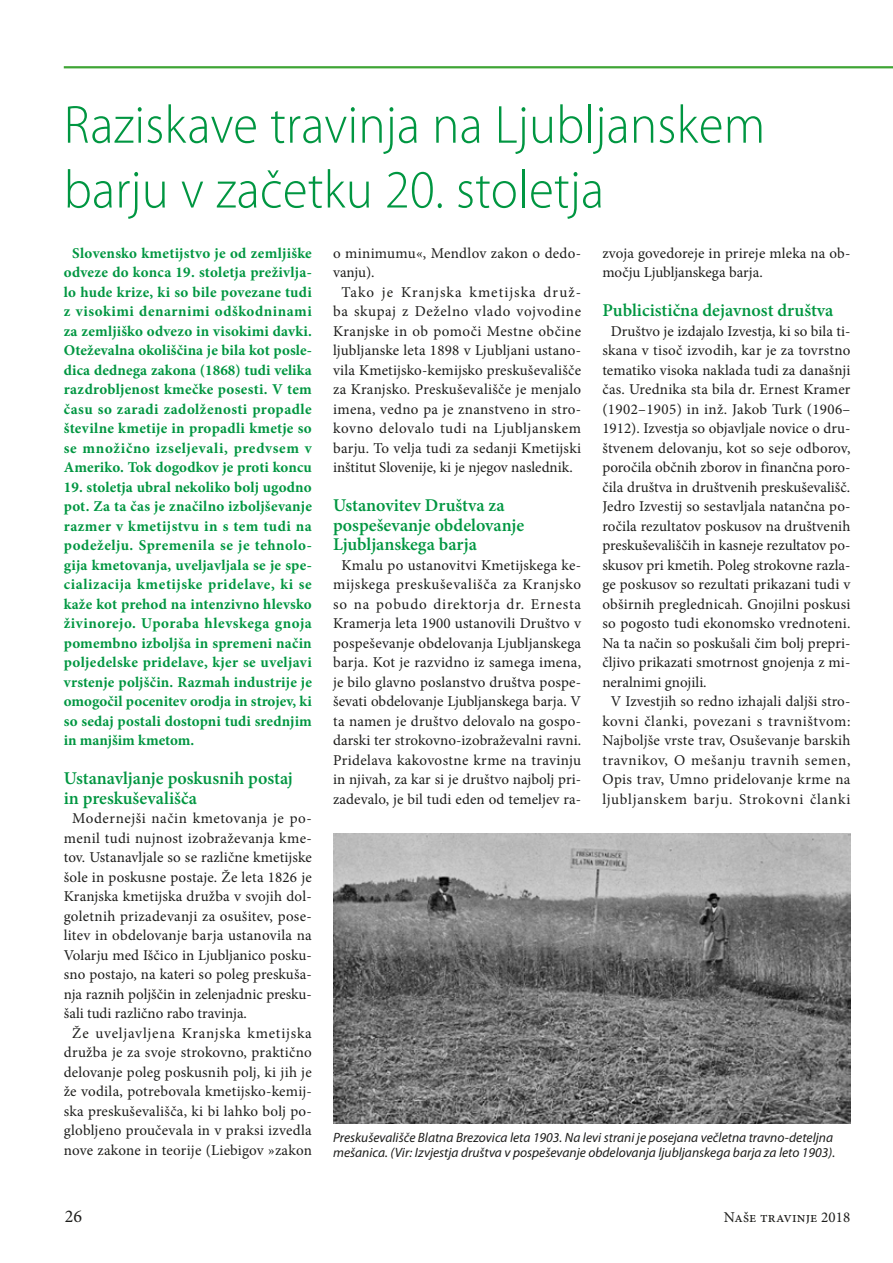
<style>
.page{position:relative;width:893px;height:1263px;background:#fff}
.page>*{position:absolute;margin:0;border:0;box-sizing:border-box;transform-origin:0 0}
.t1{font:300 54px/64.8px "Myriad Pro";letter-spacing:.005em;color:#009641;scale:.94 1}
.t2{font:600 18px/19.5px "Minion Pro";color:#009641}
.t3{font:18px "Minion Pro";color:#1d1d1b}
.t4{font:15px/19.5px "Minion Pro";letter-spacing:.01em;color:#1d1d1b;text-align:center}
.t5{font:700 15px/19.5px "Minion Pro";letter-spacing:.015em;color:#009641;text-align:center}
.t6{font:15px "Minion Pro";letter-spacing:.045em;color:#1d1d1b}
.t7{font:15px "Minion Pro";letter-spacing:.04em;color:#1d1d1b}
.t8{font:15px "Minion Pro";letter-spacing:.05em;color:#1d1d1b}
.t9{font:15px "Minion Pro";letter-spacing:.035em;color:#1d1d1b}
.t10{font:15px "Minion Pro";letter-spacing:.07em;color:#1d1d1b}
.t11{font:italic 13.5px/15px "Myriad Pro";color:#1d1d1b}
</style>
<div class="page">
<hr style="left:64px;top:66px;width:829px;height:2px;background:#3fa535">
<img style="left:333px;top:833px;width:517px;height:290px">
<h1 class="t1" style="left:64px;top:93px;width:748px">Raziskave travinja na Ljubljanskem barju v začetku 20. stoletja</h1>
<p class="t5" style="left:64px;top:243px;width:250px">Slovensko kmetijstvo je od zemljiške odveze do konca 19. stoletja preživlja&shy;lo hude krize, ki so bile povezane tudi z visokimi denarnimi odškodninami za zemljiško odvezo in visokimi davki.<br>Oteževalna okoliščina je bila kot posle&shy;dica dednega zakona (1868) tudi velika razdrobljenost kmečke posesti. V tem času so zaradi zadolženosti propadle številne kmetije in propadli kmetje so se množično izseljevali, predvsem v Ameriko. Tok dogodkov je proti koncu</p>
<p class="t5" style="left:64px;top:477px;width:250px;text-align:justify">19. stoletja ubral nekoliko bolj ugodno pot. Za ta čas je značilno izboljševanje razmer v kmetijstvu in s tem tudi na podeželju. Spremenila se je tehnolo&shy;gija kmetovanja, uveljavljala se je spe&shy;cializacija kmetijske pridelave, ki se kaže kot prehod na intenzivno hlevsko živinorejo. Uporaba hlevskega gnoja pomembno izboljša in spremeni način poljedelske pridelave, kjer se uveljavi vrstenje poljščin. Razmah industrije je omogočil pocenitev orodja in strojev, ki so sedaj postali dostopni tudi srednjim in manjšim kmetom.</p>
<p class="t2" style="left:64px;top:769px;width:231px">Ustanavljanje poskusnih postaj in preskuševališča</p>
<p class="t9" style="left:72px;top:808px;width:241px">Modernejši način kmetovanja je po-</p>
<p class="t4" style="left:64px;top:828px;width:250px">menil tudi nujnost izobraževanja kme-</p>
<p class="t4" style="left:64px;top:848px;width:250px">tov. Ustanavljale so se različne kmetijske</p>
<p class="t4" style="left:64px;top:867px;width:250px">šole in poskusne postaje. Že leta 1826 je</p>
<p class="t4" style="left:64px;top:887px;width:249px">Kranjska kmetijska družba v svojih dol-</p>
<p class="t4" style="left:64px;top:906px;width:250px">goletnih prizadevanji za osušitev, pose-</p>
<p class="t4" style="left:64px;top:926px;width:249px">litev in obdelovanje barja ustanovila na</p>
<p class="t4" style="left:64px;top:945px;width:250px">Volarju med Iščico in Ljubljanico posku-</p>
<p class="t4" style="left:64px;top:965px;width:250px">sno postajo, na kateri so poleg preskuša-</p>
<p class="t4" style="left:64px;top:984px;width:250px">nja raznih poljščin in zelenjadnic presku-</p>
<p class="t4" style="left:64px;top:1004px;width:185px">šali tudi različno rabo travinja.</p>
<p class="t8" style="left:72px;top:1023px;width:241px">Že uveljavljena Kranjska kmetijska</p>
<p class="t4" style="left:64px;top:1043px;width:250px">družba je za svoje strokovno, praktično</p>
<p class="t4" style="left:64px;top:1062px;width:250px">delovanje poleg poskusnih polj, ki jih je</p>
<p class="t4" style="left:64px;top:1082px;width:250px">že vodila, potrebovala kmetijsko-kemij-</p>
<p class="t4" style="left:64px;top:1101px;width:250px">ska preskuševališča, ki bi lahko bolj po-</p>
<p class="t4" style="left:64px;top:1121px;width:249px">globljeno proučevala in v praksi izvedla</p>
<p class="t4" style="left:64px;top:1140px;width:250px">nove zakone in teorije (Liebigov »zakon</p>
<p class="t4" style="left:333px;top:243px;width:249px">o minimumu«, Mendlov zakon o dedo-</p>
<p class="t4" style="left:333px;top:263px;width:43px">vanju).</p>
<p class="t10" style="left:342px;top:282px;width:241px">Tako je Kranjska kmetijska druž-</p>
<p class="t6" style="left:333px;top:301px;width:250px">ba skupaj z Deželno vlado vojvodine</p>
<p class="t4" style="left:333px;top:321px;width:249px">Kranjske in ob pomoči Mestne občine</p>
<p class="t4" style="left:333px;top:341px;width:249px">ljubljanske leta 1898 v Ljubljani ustano-</p>
<p class="t4" style="left:333px;top:360px;width:249px">vila Kmetijsko-kemijsko preskuševališče</p>
<p class="t4" style="left:333px;top:380px;width:250px">za Kranjsko. Preskuševališče je menjalo</p>
<p class="t4" style="left:333px;top:399px;width:250px">imena, vedno pa je znanstveno in stro-</p>
<p class="t7" style="left:333px;top:418px;width:250px">kovno delovalo tudi na Ljubljanskem</p>
<p class="t4" style="left:333px;top:438px;width:249px">barju. To velja tudi za sedanji Kmetijski</p>
<p class="t4" style="left:333px;top:458px;width:241px">inštitut Slovenije, ki je njegov naslednik.</p>
<p class="t2" style="left:333px;top:496px;width:193px">Ustanovitev Društva za pospeševanje obdelovanje<br>Ljubljanskega barja</p>
<p class="t4" style="left:333px;top:555px;width:250px">Kmalu po ustanovitvi Kmetijskega ke&shy;mijskega preskuševališča za Kranjsko so na pobudo direktorja dr. Ernesta Kramerja leta 1900 ustanovili Društvo v pospeševanje obdelovanja Ljubljanskega barja. Kot je razvidno iz samega imena, je bilo glavno poslanstvo društva pospe&shy;ševati obdelovanje Ljubljanskega barja. V ta namen je društvo delovalo na gospo&shy;darski ter strokovno-izobraževalni ravni.<br>Pridelava kakovostne krme na travinju in njivah, za kar si je društvo najbolj pri&shy;zadevalo, je bil tudi eden od temeljev ra-</p>
<p class="t4" style="left:602px;top:243px;width:249px;text-align:left">zvoja govedoreje in prireje mleka na ob&shy;močju Ljubljanskega barja.</p>
<p class="t2" style="left:602px;top:301px;width:233px">Publicistična dejavnost društva</p>
<p class="t4" style="left:611px;top:321px;width:241px">Društvo je izdajalo Izvestja, ki so bila ti-</p>
<p class="t4" style="left:602px;top:341px;width:250px">skana v tisoč izvodih, kar je za tovrstno</p>
<p class="t4" style="left:602px;top:360px;width:249px">tematiko visoka naklada tudi za današnji</p>
<p class="t4" style="left:602px;top:380px;width:250px">čas. Urednika sta bila dr. Ernest Kramer</p>
<p class="t4" style="left:602px;top:399px;width:250px">(1902–1905) in inž. Jakob Turk (1906–</p>
<p class="t4" style="left:602px;top:419px;width:250px">1912). Izvestja so objavljale novice o dru-</p>
<p class="t4" style="left:602px;top:438px;width:250px">štvenem delovanju, kot so seje odborov,</p>
<p class="t4" style="left:602px;top:458px;width:250px">poročila občnih zborov in finančna poro-</p>
<p class="t4" style="left:602px;top:477px;width:249px">čila društva in društvenih preskuševališč.</p>
<p class="t4" style="left:602px;top:497px;width:250px">Jedro Izvestij so sestavljala natančna po-</p>
<p class="t4" style="left:602px;top:516px;width:250px">ročila rezultatov poskusov na društvenih</p>
<p class="t4" style="left:602px;top:536px;width:250px">preskuševališčih in kasneje rezultatov po-</p>
<p class="t4" style="left:602px;top:555px;width:250px">skusov pri kmetih. Poleg strokovne razla-</p>
<p class="t4" style="left:602px;top:575px;width:249px">ge poskusov so rezultati prikazani tudi v</p>
<p class="t4" style="left:602px;top:594px;width:250px">obširnih preglednicah. Gnojilni poskusi</p>
<p class="t4" style="left:602px;top:614px;width:250px">so pogosto tudi ekonomsko vrednoteni.</p>
<p class="t4" style="left:602px;top:633px;width:250px">Na ta način so poskušali čim bolj prepri-</p>
<p class="t4" style="left:602px;top:653px;width:249px">čljivo prikazati smotrnost gnojenja z mi-</p>
<p class="t4" style="left:602px;top:672px;width:106px">neralnimi gnojili.</p>
<p class="t4" style="left:611px;top:692px;width:241px">V Izvestjih so redno izhajali daljši stro-</p>
<p class="t7" style="left:602px;top:711px;width:250px">kovni članki, povezani s travništvom:</p>
<p class="t4" style="left:602px;top:731px;width:249px">Najboljše vrste trav, Osuševanje barskih</p>
<p class="t6" style="left:602px;top:750px;width:250px">travnikov, O mešanju travnih semen,</p>
<p class="t4" style="left:602px;top:770px;width:250px">Opis trav, Umno pridelovanje krme na</p>
<p class="t6" style="left:602px;top:789px;width:249px">ljubljanskem barju. Strokovni članki</p>
<p class="t11" style="left:333px;top:1130px;width:504px">Preskuševališče Blatna Brezovica leta 1903. Na levi strani je posejana večletna travno-deteljna mešanica. (Vir: Izvjestja društva v pospeševanje obdelovanja ljubljanskega barja za leto 1903).</p>
<p class="t3" style="left:65px;top:1204px;width:19px">26</p>
<p class="t4" style="left:724px;top:1207px;width:128px">Naše travinje 2018</p>
</div>
